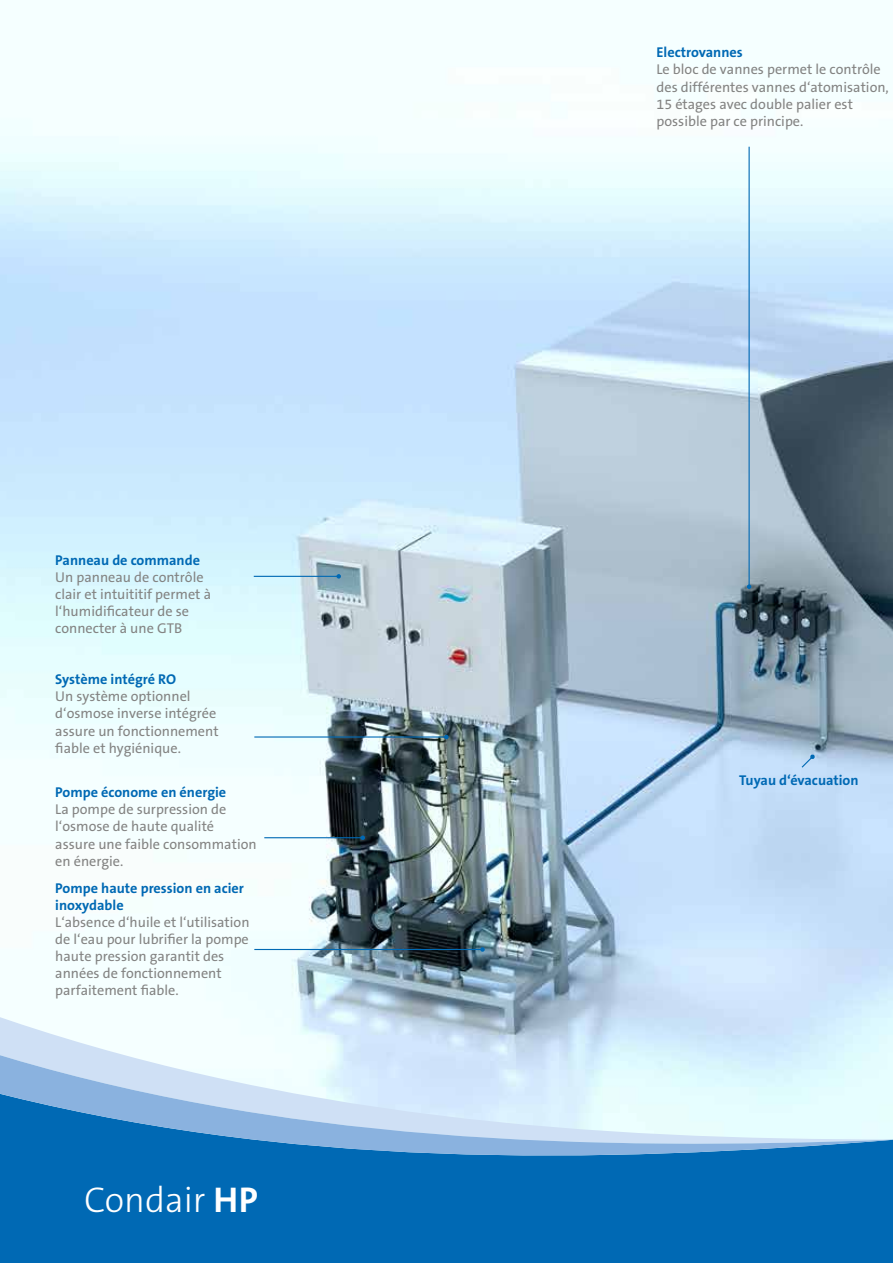
<style>
.page{position:relative;width:893px;height:1263px;background:#fff}
.page>*{position:absolute;margin:0;border:0;box-sizing:border-box;transform-origin:0 0}
.t1{font:300 36px "The Sans B W3";color:#fff}
.t2{font:14.25px/17.1px "The Sans B5 Plain";color:#838382}
.t3{font:700 14.25px/17.1px "The Sans B W7";color:#0069b4}
.s1{font-family:"The Sans B W7";font-weight:700}
</style>
<div class="page">
<img style="left:0;top:117px;width:893px;height:893px">
<div style="left:0;top:1169px;width:893px;height:94px;background:#0069b4"></div>
<svg style="left:0;top:1010px;width:893px;height:38px"></svg>
<svg style="left:0;top:1048px;width:893px;height:121px;background:#9dc8e6"></svg>
<hr style="left:748px;top:147px;width:2px;height:440px;background:#0069b4">
<svg style="left:747px;top:584px;width:4px;height:5px"></svg>
<hr style="left:254px;top:576px;width:85px;height:1px;background:#0069b4">
<svg style="left:336px;top:574px;width:5px;height:5px"></svg>
<hr style="left:254px;top:736px;width:192px;height:1px;background:#0069b4">
<svg style="left:444px;top:735px;width:5px;height:4px"></svg>
<hr style="left:264px;top:837px;width:99px;height:1px;background:#0069b4">
<svg style="left:361px;top:835px;width:4px;height:5px"></svg>
<hr style="left:254px;top:949px;width:228px;height:1px;background:#0069b4">
<svg style="left:480px;top:947px;width:5px;height:5px"></svg>
<svg style="left:800px;top:754px;width:15px;height:15px"></svg>
<p class="t3" style="left:55px;top:552px;width:146px">Panneau de commande</p>
<p class="t2" style="left:55px;top:570px;width:157px">Un panneau de contrôle clair et intuititif permet à l‘humidificateur de se connecter à une GTB</p>
<p class="t3" style="left:55px;top:671px;width:122px">Système intégré RO</p>
<p class="t2" style="left:55px;top:689px;width:165px">Un système optionnel d‘osmose inverse intégrée assure un fonctionnement fiable et hygiénique.</p>
<p class="t3" style="left:55px;top:784px;width:172px">Pompe économe en énergie</p>
<p class="t2" style="left:55px;top:802px;width:203px">La pompe de surpression de l‘osmose de haute qualité assure une faible consommation en énergie.</p>
<p class="t3" style="left:55px;top:879px;width:190px">Pompe haute pression en acier inoxydable</p>
<p class="t2" style="left:55px;top:914px;width:196px">L‘absence d‘huile et l‘utilisation de l‘eau pour lubrifier la pompe haute pression garantit des années de fonctionnement parfaitement fiable.</p>
<h1 class="t1" style="left:84px;top:1177px;width:175px">Condair <span class="s1">HP</span></h1>
<p class="t3" style="left:656px;top:44px;width:88px">Electrovannes</p>
<p class="t2" style="left:656px;top:62px;width:234px">Le bloc de vannes permet le contrôle des différentes vannes d‘atomisation, 15 étages avec double palier est possible par ce principe.</p>
<p class="t3" style="left:739px;top:771px;width:121px">Tuyau d‘évacuation</p>
</div>
